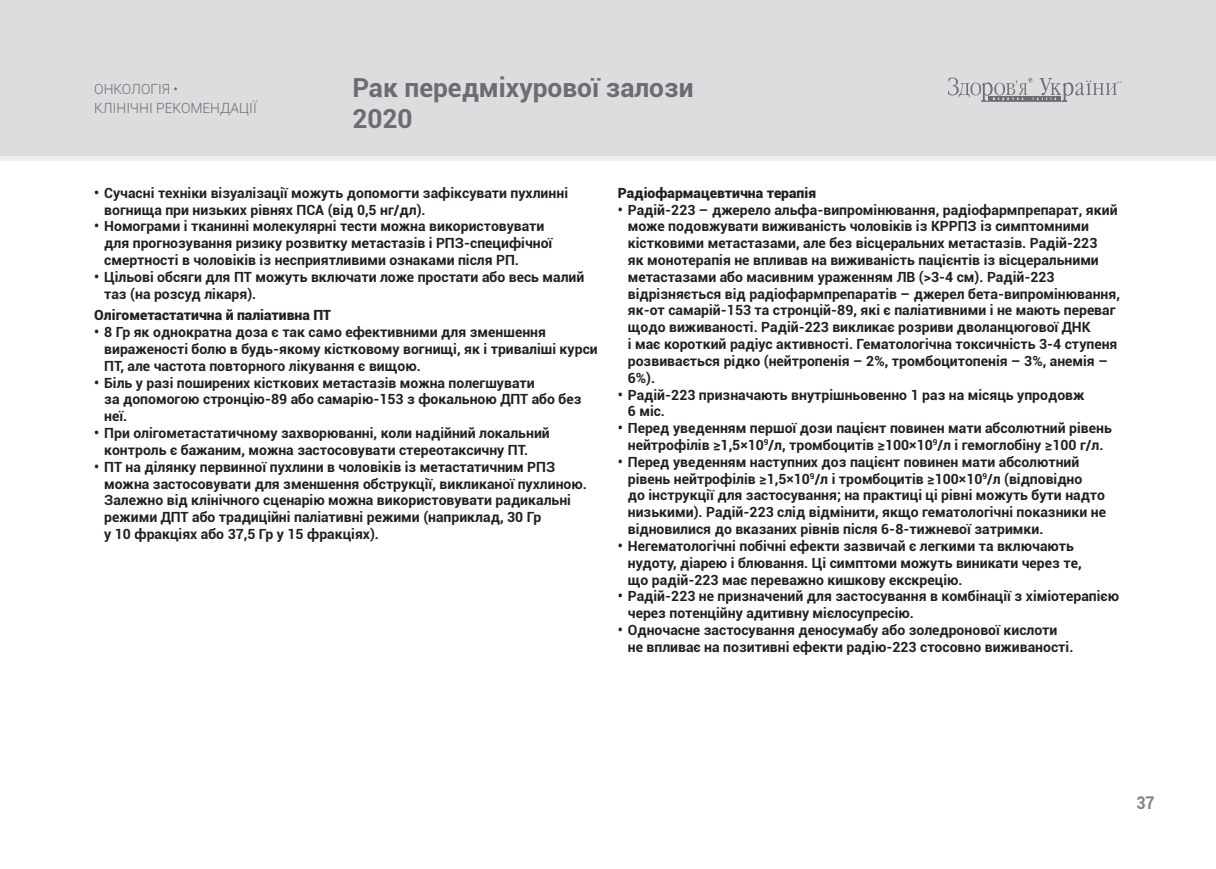
<style>
.page{position:relative;width:1216px;height:869px;background:#fff}
.page>*{position:absolute;margin:0;border:0;box-sizing:border-box;transform-origin:0 0}
.t1{font:700 26.25px/31.5px "Roboto";color:#6c6d70}
.t2{font:700 17.5px "Roboto";color:#808285;scale:.9 1}
.t3{font:700 14px/16.8px "Roboto";color:#231f20}
.txt-2_subtitl-2{font:900 14px "Roboto";color:#231f20}
.t4{font:300 14px/19.2px "Roboto";color:#6c6d70}
</style>
<div class="page">
<div style="left:0;top:0;width:1215px;height:156px;background:#dcdddf"></div>
<svg style="left:948px;top:77px;width:173px;height:25px"></svg>
<div style="left:0;top:156px;width:1215px;height:5px;background:#eeeeef"></div>
<p class="t4" style="left:94px;top:79px;width:164px">ОНКОЛОГІЯ •<br>КЛІНІЧНІ РЕКОМЕНДАЦІЇ</p>
<h1 class="t1" style="left:352px;top:70px;width:342px">Рак передміхурової залози<br>2020</h1>
<p class="t3" style="left:104px;top:184px;width:465px;text-indent:-10px">• Сучасні техніки візуалізації можуть допомогти зафіксувати пухлинні вогнища при низьких рівнях ПСА (від 0,5 нг/дл).</p>
<p class="t3" style="left:104px;top:217px;width:450px;text-indent:-10px">• Номограми і тканинні молекулярні тести можна використовувати для прогнозування ризику розвитку метастазів і РПЗ-специфічної смертності в чоловіків із несприятливими ознаками після РП.</p>
<p class="t3" style="left:104px;top:268px;width:481px;text-indent:-10px">• Цільові обсяги для ПТ можуть включати ложе простати або весь малий таз (на розсуд лікаря).</p>
<p class="txt-2_subtitl-2" style="left:94px;top:305px;width:238px">Олігометастатична й паліативна ПТ</p>
<p class="t3" style="left:104px;top:323px;width:495px;text-indent:-10px">• 8 Гр як однократна доза є так само ефективними для зменшення вираженості болю в будь-якому кістковому вогнищі, як і триваліші курси<br>ПТ, але частота повторного лікування є вищою.</p>
<p class="t3" style="left:104px;top:373px;width:479px;text-indent:-10px">• Біль у разі поширених кісткових метастазів можна полегшувати<br>за допомогою стронцію-89 або самарію-153 з фокальною ДПТ або без неї.</p>
<p class="t3" style="left:104px;top:424px;width:447px;text-indent:-10px">• При олігометастатичному захворюванні, коли надійний локальний контроль є бажаним, можна застосовувати стереотаксичну ПТ.</p>
<p class="t3" style="left:104px;top:457px;width:484px;text-indent:-10px">• ПТ на ділянку первинної пухлини в чоловіків із метастатичним РПЗ можна застосовувати для зменшення обструкції, викликаної пухлиною.<br>Залежно від клінічного сценарію можна використовувати радикальні режими ДПТ або традиційні паліативні режими (наприклад, 30 Гр<br>у 10 фракціях або 37,5 Гр у 15 фракціях).</p>
<p class="txt-2_subtitl-2" style="left:618px;top:183px;width:200px">Радіофармацевтична терапія</p>
<p class="t3" style="left:628px;top:200px;width:493px;text-indent:-10px">• Радій-223 – джерело альфа-випромінювання, радіофармпрепарат, який може подовжувати виживаність чоловіків із КРРПЗ із симптомними кістковими метастазами, але без вісцеральних метастазів. Радій-223<br>як монотерапія не впливав на виживаність пацієнтів із вісцеральними метастазами або масивним ураженням ЛВ (&gt;3-4 см). Радій-223 відрізняється від радіофармпрепаратів – джерел бета-випромінювання, як-от самарій-153 та стронцій-89, які є паліативними і не мають переваг щодо виживаності. Радій-223 викликає розриви дволанцюгової ДНК<br>і має короткий радіус активності. Гематологічна токсичність 3-4 ступеня розвивається рідко (нейтропенія – 2%, тромбоцитопенія – 3%, анемія – 6%).</p>
<p class="t3" style="left:628px;top:385px;width:458px;text-indent:-10px">• Радій-223 призначають внутрішньовенно 1 раз на місяць упродовж<br>6 міс.</p>
<p class="t3" style="left:618px;top:419px;width:495px;text-align:center">• Перед уведенням першої дози пацієнт повинен мати абсолютний рівень нейтрофілів ≥1,5×10<sup>9</sup>/л, тромбоцитів ≥100×10<sup>9</sup>/л і гемоглобіну ≥100 г/л.</p>
<p class="t3" style="left:628px;top:452px;width:480px;text-indent:-10px">• Перед уведенням наступних доз пацієнт повинен мати абсолютний рівень нейтрофілів ≥1,5×10<sup>9</sup>/л і тромбоцитів ≥100×10<sup>9</sup>/л (відповідно<br>до інструкції для застосування; на практиці ці рівні можуть бути надто низькими). Радій-223 слід відмінити, якщо гематологічні показники не відновилися до вказаних рівнів після 6-8-тижневої затримки.</p>
<p class="t3" style="left:628px;top:536px;width:455px;text-indent:-10px">• Негематологічні побічні ефекти зазвичай є легкими та включають нудоту, діарею і блювання. Ці симптоми можуть виникати через те, що радій-223 має переважно кишкову екскрецію.</p>
<p class="t3" style="left:628px;top:587px;width:493px;text-indent:-10px">• Радій-223 не призначений для застосування в комбінації з хіміотерапією через потенційну адитивну мієлосупресію.</p>
<p class="t3" style="left:628px;top:620px;width:447px;text-indent:-10px">• Одночасне застосування деносумабу або золедронової кислоти не впливає на позитивні ефекти радію-223 стосовно виживаності.</p>
<p class="t2" style="left:1136px;top:790px;width:22px">37</p>
</div>
